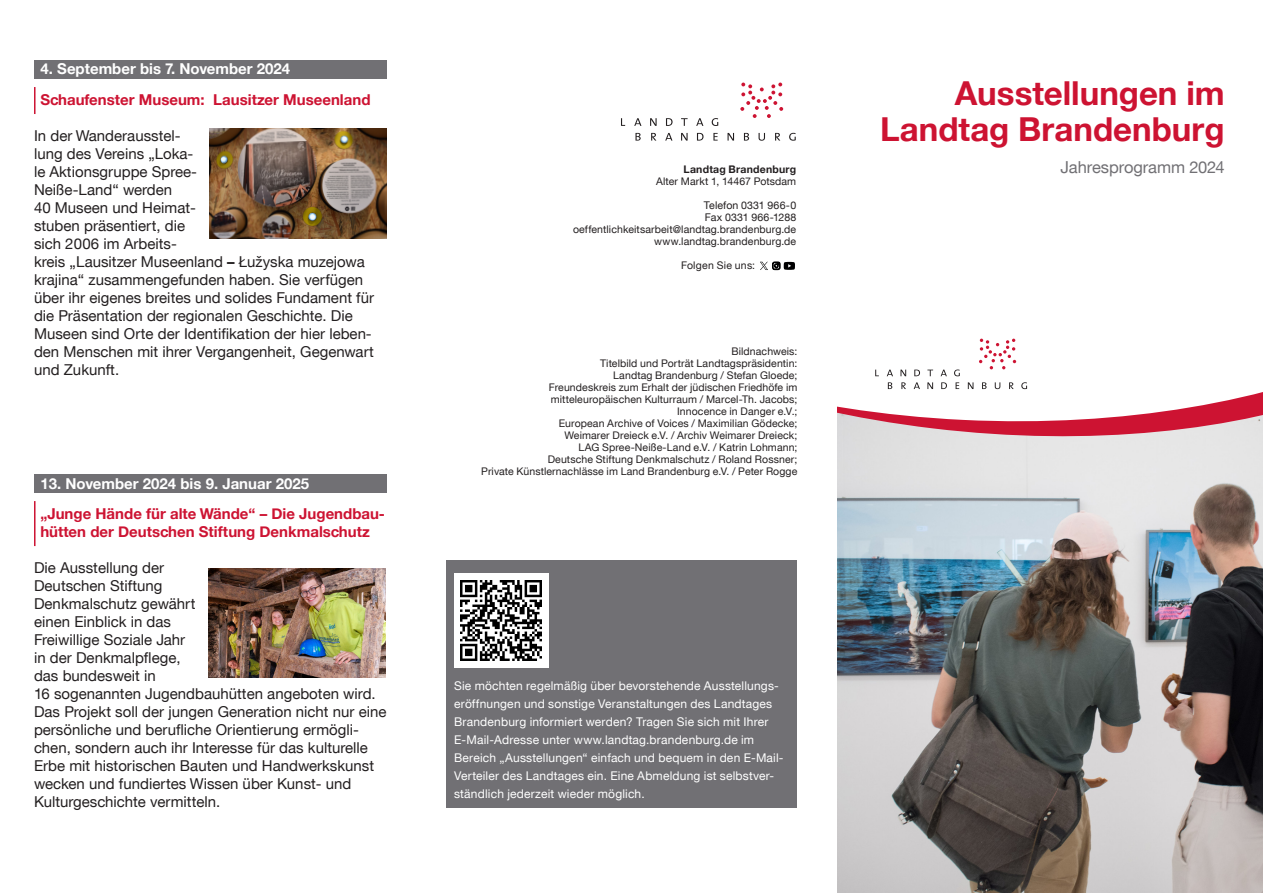
<style>
.page{position:relative;width:1263px;height:893px;background:#fff}
.page>*{position:absolute;margin:0;border:0;box-sizing:border-box;transform-origin:0 0}
.U____Headline{font:700 33px/36px "Helvetica Neue CE";color:#cd1332;text-align:right}
.U____Subline{font:16.5px "Helvetica Neue CE";letter-spacing:-.005em;color:#717074}
.T____Text____initial{font:15px/18px "Helvetica Neue CE";color:#231f20}
.T____Text____initial-2{font:700 15px/18px "Helvetica Neue CE";color:#cd1332}
.t1{font:700 15px "Helvetica Neue CE";color:#fff}
.T____Adressblock{font:12px/18px "Helvetica Neue CE";letter-spacing:.015em;color:#fff}
.T____Adressblock-2{font:10.65px "Helvetica Neue CE";letter-spacing:.01em;color:#231f20}
.T____Adressblock-3{font:10.5px/12px "Helvetica Neue CE";letter-spacing:.01em;color:#231f20;text-align:right}
.T____Adressblock-4{font:700 10.5px "Helvetica Neue CE";letter-spacing:.02em;color:#231f20}
.s1{font-weight:700}
</style>
<div class="page">
<div style="left:446px;top:560px;width:351px;height:247px;background:#717074"></div>
<img style="left:838px;top:438px;width:425px;height:455px">
<svg style="left:838px;top:338px;width:425px;height:97px"></svg>
<svg style="left:875px;top:370px;width:4px;height:6px"></svg>
<svg style="left:887px;top:370px;width:6px;height:6px"></svg>
<svg style="left:888px;top:382px;width:4px;height:7px"></svg>
<svg style="left:900px;top:370px;width:6px;height:6px"></svg>
<svg style="left:901px;top:382px;width:5px;height:7px"></svg>
<svg style="left:914px;top:370px;width:6px;height:6px"></svg>
<svg style="left:914px;top:382px;width:6px;height:7px"></svg>
<svg style="left:927px;top:370px;width:6px;height:6px"></svg>
<svg style="left:927px;top:382px;width:6px;height:7px"></svg>
<svg style="left:940px;top:370px;width:7px;height:6px"></svg>
<svg style="left:941px;top:382px;width:6px;height:7px"></svg>
<svg style="left:954px;top:369px;width:6px;height:7px"></svg>
<svg style="left:955px;top:382px;width:4px;height:7px"></svg>
<svg style="left:968px;top:382px;width:5px;height:7px"></svg>
<svg style="left:982px;top:382px;width:4px;height:7px"></svg>
<svg style="left:995px;top:382px;width:5px;height:7px"></svg>
<svg style="left:1009px;top:382px;width:5px;height:7px"></svg>
<svg style="left:1021px;top:382px;width:6px;height:7px"></svg>
<svg style="left:979px;top:339px;width:37px;height:30px"></svg>
<svg style="left:621px;top:118px;width:4px;height:8px"></svg>
<svg style="left:634px;top:118px;width:7px;height:8px"></svg>
<svg style="left:635px;top:133px;width:6px;height:8px"></svg>
<svg style="left:650px;top:118px;width:7px;height:8px"></svg>
<svg style="left:651px;top:133px;width:5px;height:8px"></svg>
<svg style="left:666px;top:118px;width:6px;height:8px"></svg>
<svg style="left:665px;top:133px;width:7px;height:8px"></svg>
<svg style="left:681px;top:118px;width:7px;height:8px"></svg>
<svg style="left:681px;top:133px;width:7px;height:8px"></svg>
<svg style="left:696px;top:118px;width:7px;height:8px"></svg>
<svg style="left:697px;top:133px;width:6px;height:8px"></svg>
<svg style="left:712px;top:118px;width:6px;height:8px"></svg>
<svg style="left:713px;top:133px;width:5px;height:8px"></svg>
<svg style="left:727px;top:133px;width:7px;height:8px"></svg>
<svg style="left:744px;top:133px;width:5px;height:8px"></svg>
<svg style="left:758px;top:133px;width:7px;height:8px"></svg>
<svg style="left:775px;top:133px;width:5px;height:8px"></svg>
<svg style="left:789px;top:133px;width:7px;height:8px"></svg>
<svg style="left:740px;top:83px;width:43px;height:35px"></svg>
<div style="left:454px;top:573px;width:94px;height:95px;background:#fff"></div>
<img style="left:461px;top:580px;width:80px;height:81px">
<div style="left:41px;top:474px;width:346px;height:18px;background:#717074"></div>
<img style="left:208px;top:569px;width:178px;height:109px">
<hr style="left:34px;top:501px;width:2px;height:45px;background:#cd1332">
<div style="left:41px;top:60px;width:346px;height:18px;background:#717074"></div>
<img style="left:210px;top:129px;width:177px;height:109px">
<hr style="left:34px;top:87px;width:2px;height:27px;background:#cd1332">
<svg style="left:760px;top:261px;width:35px;height:10px"></svg>
<p class="t1" style="left:41px;top:60px;width:251px">4. September bis 7. November 2024</p>
<p class="T____Text____initial-2" style="left:40px;top:91px;width:332px">Schaufenster Museum: Lausitzer Museenland</p>
<p class="T____Text____initial" style="left:34px;top:127px;width:342px">In der Wanderausstel-<br>lung des Vereins „Loka-<br>le Aktionsgruppe Spree-<br>Neiße-Land“ werden<br>40 Museen und Heimat-<br>stuben präsentiert, die<br>sich 2006 im Arbeits-<br>kreis „Lausitzer Museenland <span class="s1">–</span> Łužyska muzejowa krajina“ zusammengefunden haben. Sie verfügen über ihr eigenes breites und solides Fundament für die Präsentation der regionalen Geschichte. Die Museen sind Orte der Identifikation der hier leben&shy;den Menschen mit ihrer Vergangenheit, Gegenwart und Zukunft.</p>
<p class="t1" style="left:41px;top:474px;width:270px">13. November 2024 bis 9. Januar 2025</p>
<p class="T____Text____initial-2" style="left:40px;top:505px;width:346px">„Junge Hände für alte Wände“ – Die Jugendbau&shy;hütten der Deutschen Stiftung Denkmalschutz</p>
<p class="T____Text____initial" style="left:34px;top:559px;width:354px">Die Ausstellung der<br>Deutschen Stiftung<br>Denkmalschutz gewährt<br>einen Einblick in das<br>Freiwillige Soziale Jahr<br>in der Denkmalpflege,<br>das bundesweit in<br>16 sogenannten Jugendbauhütten angeboten wird.<br>Das Projekt soll der jungen Generation nicht nur eine persönliche und berufliche Orientierung ermögli&shy;chen, sondern auch ihr Interesse für das kulturelle Erbe mit historischen Bauten und Handwerkskunst wecken und fundiertes Wissen über Kunst- und Kulturgeschichte vermitteln.</p>
<p class="U____Headline" style="left:880px;top:76px;width:346px">Ausstellungen im<br>Landtag Brandenburg</p>
<p class="T____Adressblock-4" style="left:683px;top:163px;width:114px">Landtag Brandenburg</p>
<p class="U____Subline" style="left:1060px;top:158px;width:166px">Jahresprogramm 2024</p>
<p class="T____Adressblock-3" style="left:656px;top:176px;width:142px">Alter Markt 1, 14467 Potsdam</p>
<p class="T____Adressblock-2" style="left:704px;top:199px;width:94px">Telefon 0331 966-0</p>
<p class="T____Adressblock-2" style="left:705px;top:211px;width:93px">Fax 0331 966-1288</p>
<p class="T____Adressblock-3" style="left:573px;top:224px;width:225px">oeffentlichkeitsarbeit@landtag.brandenburg.de www.landtag.brandenburg.de</p>
<p class="T____Adressblock-3" style="left:681px;top:259px;width:76px">Folgen Sie uns:</p>
<p class="T____Adressblock-3" style="left:731px;top:345px;width:67px">Bildnachweis:</p>
<p class="T____Adressblock-3" style="left:481px;top:357px;width:318px">Titelbild und Porträt Landtagspräsidentin:<br>Landtag Brandenburg / Stefan Gloede;<br>Freundeskreis zum Erhalt der jüdischen Friedhöfe im mitteleuropäischen Kulturraum / Marcel-Th. Jacobs;<br>Innocence in Danger e.V.;<br>European Archive of Voices / Maximilian Gödecke;<br>Weimarer Dreieck e.V. / Archiv Weimarer Dreieck;<br>LAG Spree-Neiße-Land e.V. / Katrin Lohmann;<br>Deutsche Stiftung Denkmalschutz / Roland Rossner;<br>Private Künstlernachlässe im Land Brandenburg e.V. / Peter Rogge</p>
<p class="T____Adressblock" style="left:454px;top:677px;width:331px">Sie möchten regelmäßig über bevorstehende Ausstellungs&shy;eröffnungen und sonstige Veranstaltungen des Landtages Brandenburg informiert werden? Tragen Sie sich mit Ihrer E-Mail-Adresse unter www.landtag.brandenburg.de im Bereich „Ausstellungen“ einfach und bequem in den E-Mail-Verteiler des Landtages ein. Eine Abmeldung ist selbstver&shy;ständlich jederzeit wieder möglich.</p>
</div>
